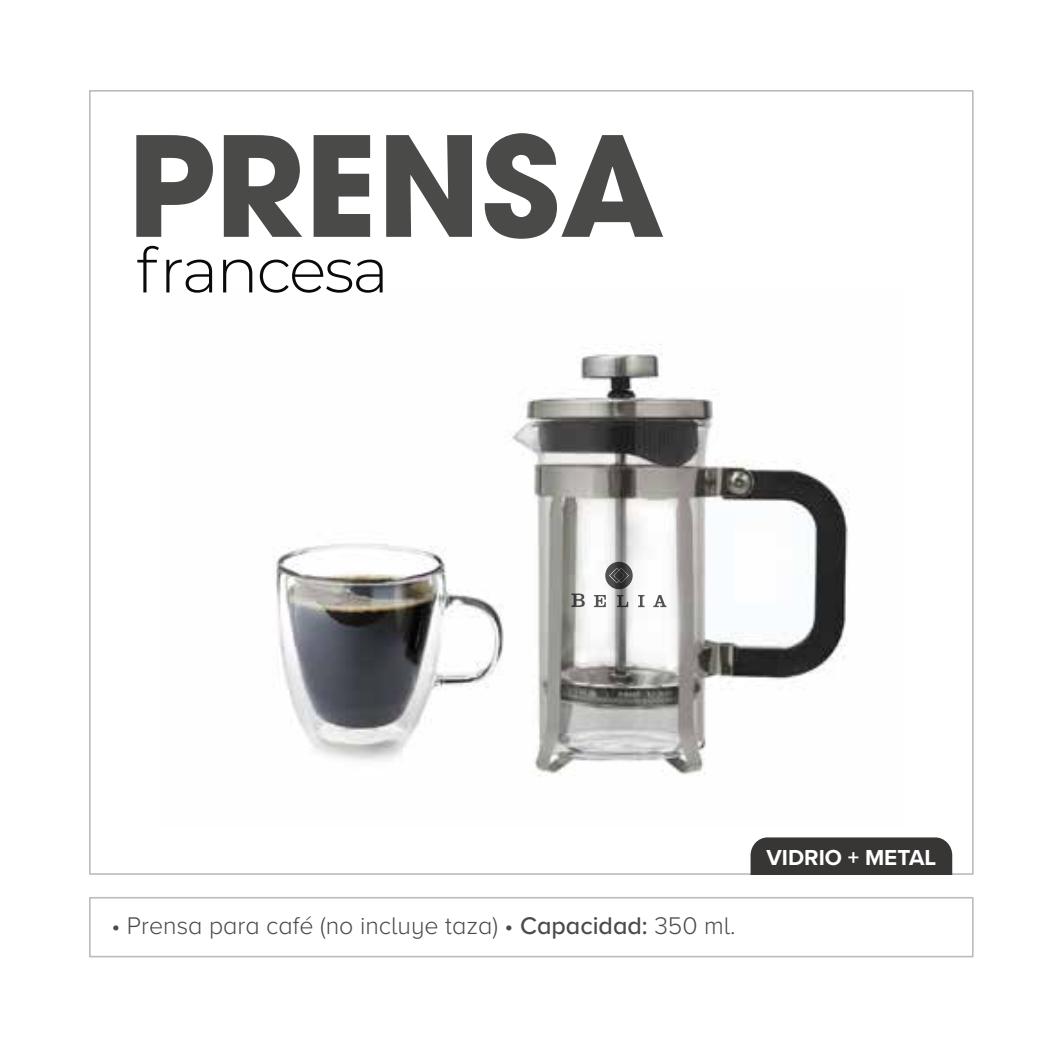
<style>
.page{position:relative;width:1063px;height:1063px;background:#fff}
.page>*{position:absolute;margin:0;border:0;box-sizing:border-box;transform-origin:0 0}
.t1{font:700 137.5px "Avant Garde LT";color:#4a4a49}
.t2{font:300 62.5px "Montserrat";letter-spacing:-.03em;color:#0a0a0a}
.t3{font:300 25px "Proxima Nova A";color:#4a4a49}
.t4{font:700 22.5px "Proxima Nova A";color:#fff}
.s1{font-weight:500}
</style>
<div class="page">
<div style="left:89px;top:897px;width:885px;height:60px;border:2px solid #bcbcbc"></div>
<div style="left:751px;top:837px;width:201px;height:38px;background:#383634"></div>
<img style="left:273px;top:344px;width:576px;height:433px">
<svg style="left:605px;top:562px;width:28px;height:27px"></svg>
<svg style="left:653px;top:595px;width:13px;height:12px"></svg>
<svg style="left:572px;top:594px;width:13px;height:13px"></svg>
<svg style="left:638px;top:595px;width:7px;height:12px"></svg>
<svg style="left:617px;top:595px;width:11px;height:12px"></svg>
<svg style="left:594px;top:595px;width:12px;height:12px"></svg>
<h1 class="t1" style="left:127px;top:97px;width:539px">PRENSA</h1>
<h2 class="t2" style="left:136px;top:228px;width:254px">francesa</h2>
<p class="t3" style="left:112px;top:907px;width:626px">• Prensa para café (no incluye taza) • <span class="s1">Capacidad:</span> 350 ml.</p>
<p class="t4" style="left:767px;top:841px;width:171px">VIDRIO + METAL</p>
</div>
